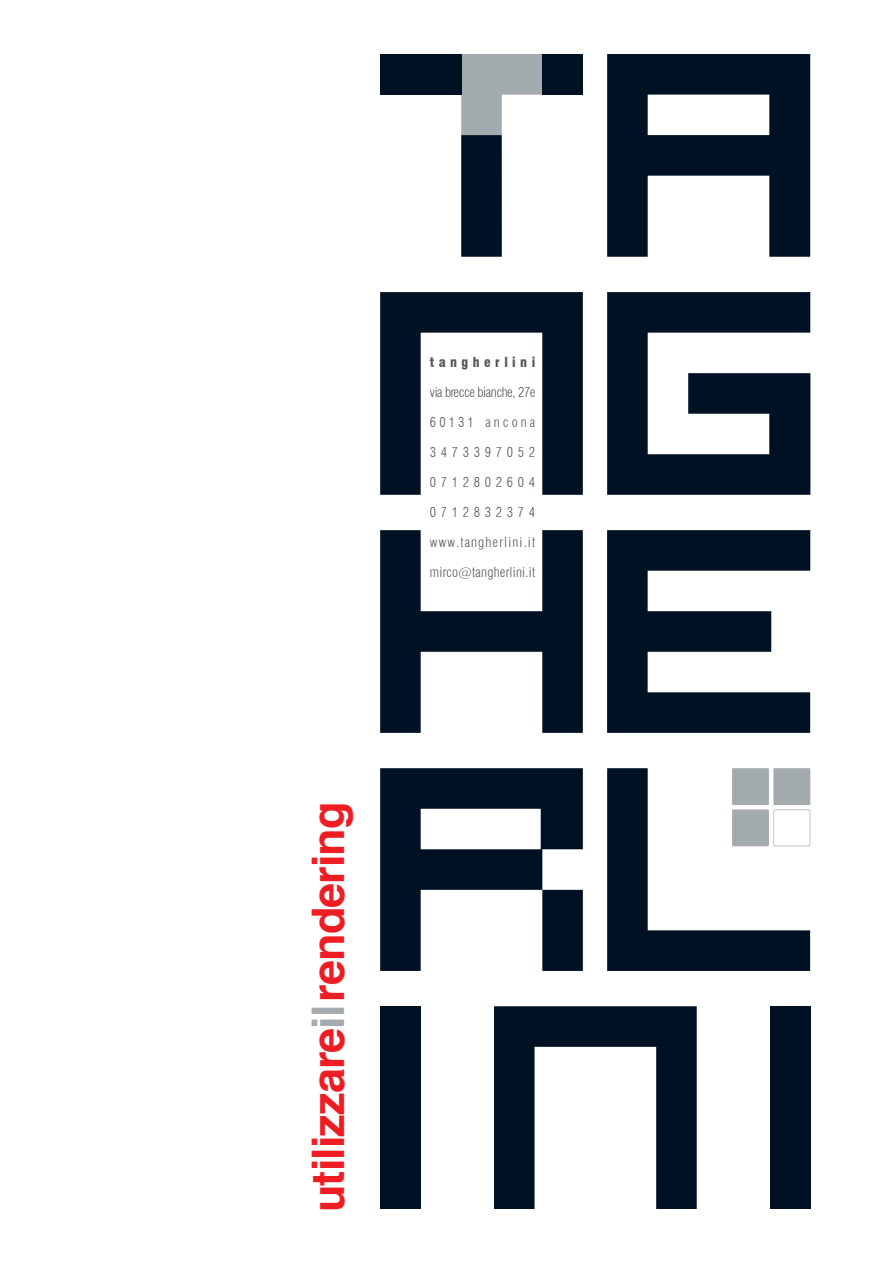
<style>
.page{position:relative;width:893px;height:1263px;background:#fff}
.page>*{position:absolute;margin:0;border:0;box-sizing:border-box;transform-origin:0 0}
.t1{font:700 45px "Helvetica";letter-spacing:-.02em;color:#ee1d23}
.t2{font:300 condensed 13.5px "Swiss 721 BT";letter-spacing:.35em;color:#57585a}
.t3{font:300 condensed 13.5px "Swiss 721 BT";letter-spacing:-.03em;color:#57585a}
.t4{font:300 condensed 13.5px "Swiss 721 BT";letter-spacing:.015em;color:#57585a}
.t5{font:300 condensed 13.5px "Swiss 721 BT";letter-spacing:.085em;color:#57585a}
.t6{font:900 condensed 13.5px "Swiss 721 BT";letter-spacing:.325em;color:#57585a}
.t7{font:300 condensed 13.5px "Swiss 721 BT";letter-spacing:.23em;color:#57585a}
.s1{color:#a4abae}
</style>
<div class="page">
<svg style="left:461px;top:54px;width:81px;height:81px"></svg>
<svg style="left:380px;top:292px;width:203px;height:203px"></svg>
<svg style="left:607px;top:292px;width:203px;height:203px"></svg>
<svg style="left:380px;top:530px;width:203px;height:203px"></svg>
<svg style="left:607px;top:530px;width:203px;height:203px"></svg>
<svg style="left:380px;top:768px;width:203px;height:203px"></svg>
<svg style="left:607px;top:768px;width:203px;height:203px"></svg>
<div style="left:380px;top:1006px;width:41px;height:203px;background:#001123"></div>
<svg style="left:494px;top:1006px;width:203px;height:203px"></svg>
<div style="left:770px;top:1006px;width:40px;height:203px;background:#001123"></div>
<svg style="left:607px;top:54px;width:203px;height:203px"></svg>
<div style="left:461px;top:135px;width:41px;height:122px;background:#001123"></div>
<div style="left:380px;top:54px;width:81px;height:41px;background:#001123"></div>
<div style="left:542px;top:54px;width:41px;height:41px;background:#001123"></div>
<p class="t6" style="left:430px;top:354px;width:107px">tangherlini</p>
<p class="t3" style="left:430px;top:384px;width:107px">via brecce bianche, 27e</p>
<p class="t7" style="left:430px;top:414px;width:107px">60131 ancona</p>
<p class="t2" style="left:430px;top:444px;width:107px">3473397052</p>
<p class="t2" style="left:430px;top:474px;width:107px">0712802604</p>
<p class="t2" style="left:430px;top:504px;width:107px">0712832374</p>
<p class="t5" style="left:430px;top:534px;width:107px">www.tangherlini.it</p>
<p class="t4" style="left:430px;top:564px;width:107px">mirco@tangherlini.it</p>
<h1 class="t1" style="left:292px;top:1212px;width:412px;rotate:-90deg">utilizzare<span class="s1">il</span>rendering</h1>
</div>
